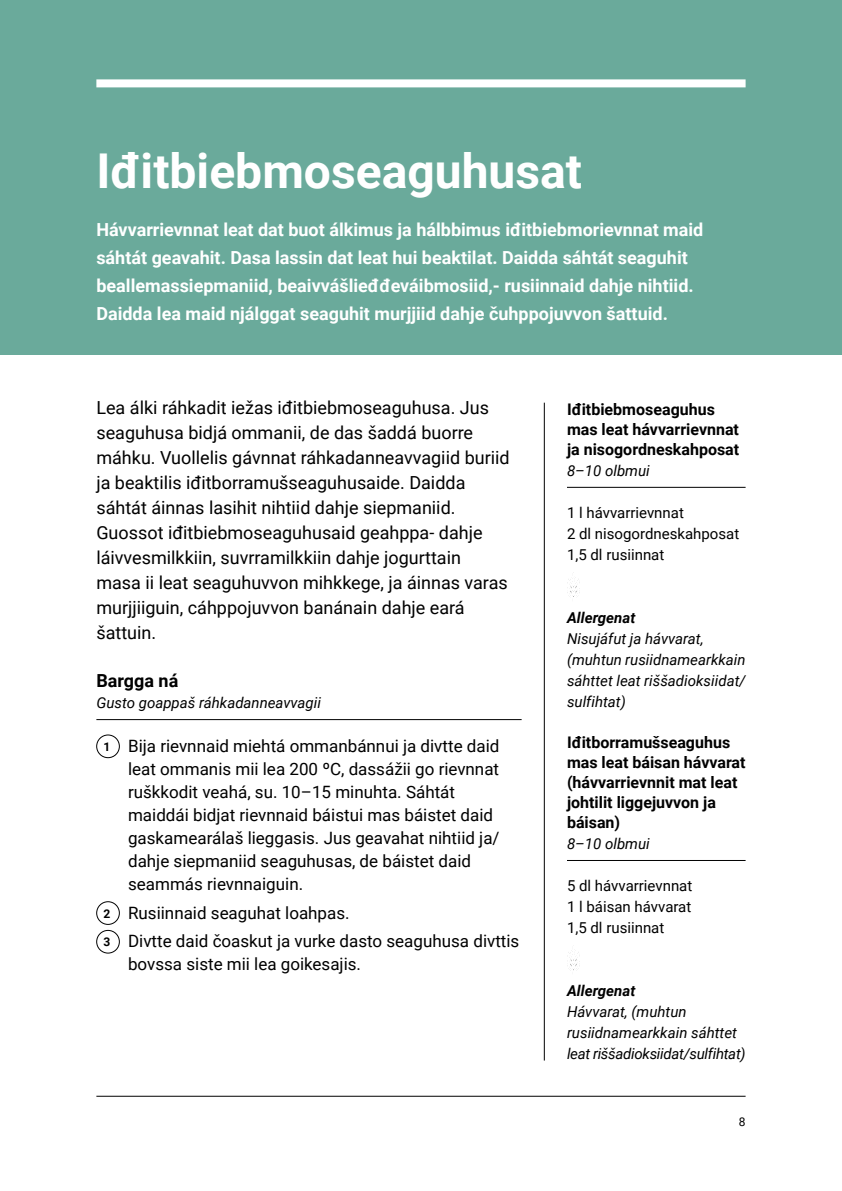
<style>
.page{position:relative;width:842px;height:1191px;background:#fff}
.page>*{position:absolute;margin:0;border:0;box-sizing:border-box;transform-origin:0 0}
.tittel{font:700 48px "Roboto";color:#fff}
.Brødtekst{font:18px/25px "Roboto";color:#000}
.Ingress_neg{font:700 18px/28px "Roboto";color:#fff}
.Mellomtittel{font:700 18px "Roboto";color:#000}
.Tekst_slik_gjør_du{font:17px/23px "Roboto";color:#000}
.Faktatekst_tittel_bo{font:700 16px/20px "Roboto";color:#000}
.Faktatekst_italic{font:italic 15px/21px "Roboto";color:#000}
.Faktatekst{font:15px "Roboto";color:#000}
.Faktatekst_italic_m{font:italic 15px "Roboto";color:#000}
.Faktatekst_italic_bo{font:italic 700 15px "Roboto";color:#000}
.t1{font:700 12px "Roboto";color:#000}
.t2{font:12px "Roboto";color:#000}
</style>
<div class="page">
<hr style="left:544px;top:403px;width:1px;height:657px;background:#000">
<hr style="left:96px;top:1096px;width:650px;height:1px;background:#000">
<div style="left:0;top:0;width:842px;height:354px;background:#6aaa9b"></div>
<hr style="left:96px;top:719px;width:426px;height:1px;background:#000">
<div style="left:96px;top:734px;width:24px;height:24px;border:1px solid #000;border-radius:50%"></div>
<div style="left:96px;top:901px;width:24px;height:23px;border:1px solid #000;border-radius:50%"></div>
<div style="left:96px;top:930px;width:24px;height:23px;border:1px solid #000;border-radius:50%"></div>
<hr style="left:567px;top:487px;width:179px;height:1px;background:#000">
<hr style="left:567px;top:860px;width:179px;height:1px;background:#000">
<svg style="left:567px;top:572px;width:13px;height:25px"></svg>
<svg style="left:567px;top:950px;width:13px;height:21px"></svg>
<div style="left:96px;top:79px;width:650px;height:8px;background:#fff"></div>
<p class="tittel" style="left:96px;top:137px;width:487px">Iđitbiebmoseaguhusat</p>
<p class="Ingress_neg" style="left:96px;top:215px;width:608px">Hávvarrievnnat leat dat buot álkimus ja hálbbimus iđitbiebmorievnnat maid sáhtát geavahit. Dasa lassin dat leat hui beaktilat. Daidda sáhtát seaguhit beallemassiepmaniid, beaivvášlieđđeváibmosiid,- rusiinnaid dahje nihtiid.<br>Daidda lea maid njálggat seaguhit murjjiid dahje čuhppojuvvon šattuid.</p>
<p class="Brødtekst" style="left:96px;top:394px;width:415px">Lea álki ráhkadit iežas iđitbiebmoseaguhusa. Jus seaguhusa bidjá ommanii, de das šaddá buorre máhku. Vuollelis gávnnat ráhkadanneavvagiid buriid ja beaktilis iđitborramušseaguhusaide. Daidda sáhtát áinnas lasihit nihtiid dahje siepmaniid.<br>Guossot iđitbiebmoseaguhusaid geahppa- dahje láivvesmilkkiin, suvrramilkkiin dahje jogurttain masa ii leat seaguhuvvon mihkkege, ja áinnas varas murjjiiguin, cáhppojuvvon banánain dahje eará šattuin.</p>
<p class="Mellomtittel" style="left:96px;top:668px;width:83px">Bargga ná</p>
<p class="Faktatekst_italic_m" style="left:96px;top:692px;width:226px">Gusto goappaš ráhkadanneavvagii</p>
<p class="t1" style="left:104px;top:738px;width:8px">1</p>
<p class="Tekst_slik_gjør_du" style="left:128px;top:734px;width:373px">Bija rievnnaid miehtá ommanbánnui ja divtte daid leat ommanis mii lea 200 ºC, dassážii go rievnnat ruškkodit veahá, su. 10–15 minuhta. Sáhtát maiddái bidjat rievnnaid báistui mas báistet daid gaskamearálaš lieggasis. Jus geavahat nihtiid ja/ dahje siepmaniid seaguhusas, de báistet daid seammás rievnnaiguin.</p>
<p class="t1" style="left:104px;top:905px;width:8px">2</p>
<p class="Tekst_slik_gjør_du" style="left:128px;top:900px;width:223px">Rusiinnaid seaguhat loahpas.</p>
<p class="t1" style="left:104px;top:933px;width:8px">3</p>
<p class="Tekst_slik_gjør_du" style="left:128px;top:929px;width:393px">Divtte daid čoaskut ja vurke dasto seaguhusa divttis bovssa siste mii lea goikesajis.</p>
<p class="Faktatekst_tittel_bo" style="left:567px;top:398px;width:174px">Iđitbiebmoseaguhus mas leat hávvarrievnnat ja nisogordneskahposat</p>
<p class="Faktatekst_italic_m" style="left:567px;top:460px;width:84px">8–10 olbmui</p>
<p class="Faktatekst" style="left:567px;top:502px;width:118px">1 l hávvarrievnnat</p>
<p class="Faktatekst" style="left:567px;top:523px;width:174px">2 dl nisogordneskahposat</p>
<p class="Faktatekst" style="left:567px;top:544px;width:99px">1,5 dl rusiinnat</p>
<p class="Faktatekst_italic_bo" style="left:567px;top:607px;width:70px">Allergenat</p>
<p class="Faktatekst_italic" style="left:567px;top:627px;width:180px">Nisujáfut ja hávvarat, (muhtun rusiidnamearkkain sáhttet leat riššadioksiidat/ sulfihtat)</p>
<p class="Faktatekst_tittel_bo" style="left:567px;top:731px;width:180px">Iđitborramušseaguhus mas leat báisan hávvarat (hávvarrievnnit mat leat johtilit liggejuvvon ja báisan)</p>
<p class="Faktatekst_italic_m" style="left:567px;top:833px;width:84px">8–10 olbmui</p>
<p class="Faktatekst" style="left:567px;top:875px;width:127px">5 dl hávvarrievnnat</p>
<p class="Faktatekst" style="left:567px;top:896px;width:126px">1 l báisan hávvarat</p>
<p class="Faktatekst" style="left:567px;top:917px;width:99px">1,5 dl rusiinnat</p>
<p class="Faktatekst_italic_bo" style="left:567px;top:980px;width:70px">Allergenat</p>
<p class="Faktatekst_italic" style="left:567px;top:1000px;width:180px">Hávvarat, (muhtun rusiidnamearkkain sáhttet leat riššadioksiidat/sulfihtat)</p>
<p class="t2" style="left:739px;top:1113px;width:8px">8</p>
</div>
